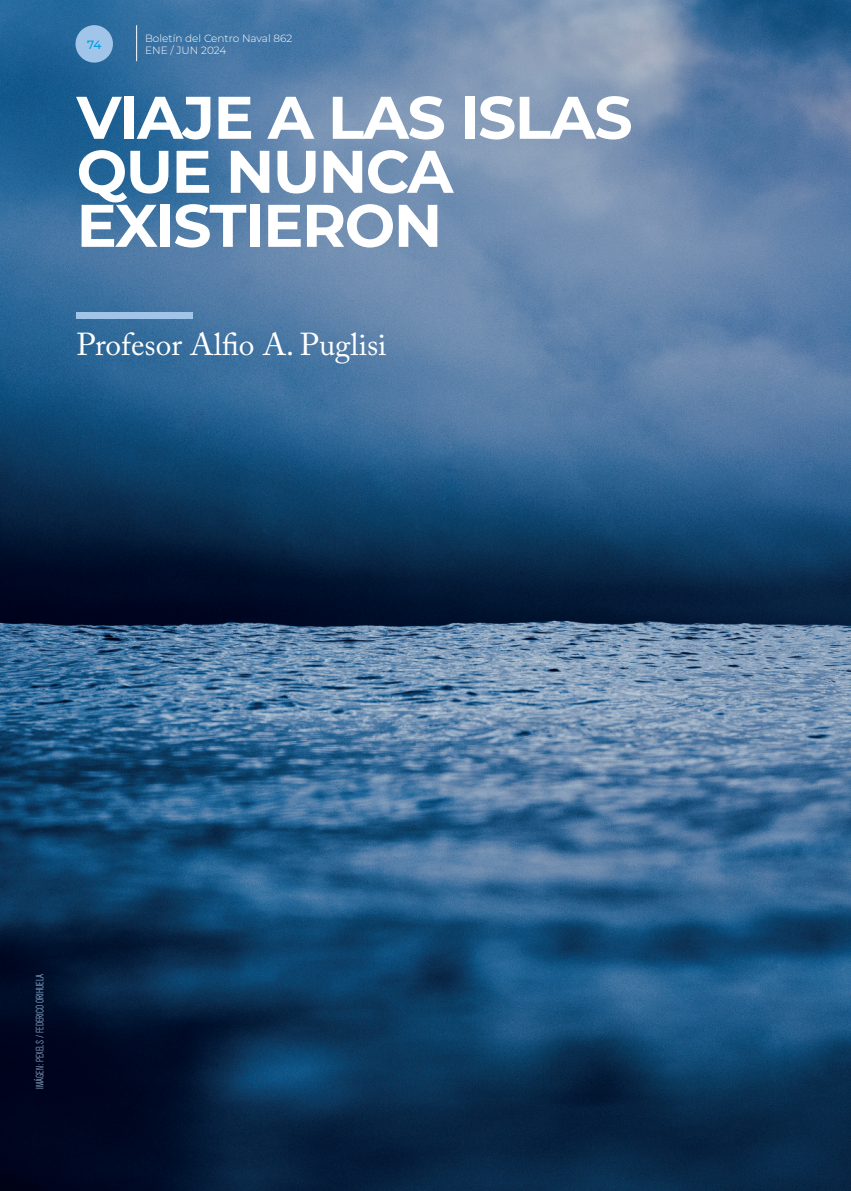
<style>
.page{position:relative;width:851px;height:1191px;background:#fff}
.page>*{position:absolute;margin:0;border:0;box-sizing:border-box;transform-origin:0 0}
.t1{font:700 60px/54px "Montserrat";letter-spacing:-.025em;color:#fff}
.t2{font:31.5px "Adobe Caslon Pro";color:#fff}
.t3{font:500 12px "Montserrat";color:#009bde}
.t4{font:300 10.5px/12px "Montserrat";color:#fff}
.t5{font:300 condensed 10.5px "Akzidenz Grotesk BQ";color:#a0c5e8}
</style>
<div class="page">
<img style="left:0;top:0;width:850px;height:1191px">
<div style="left:77px;top:312px;width:116px;height:7px;background:#a0c5e8"></div>
<div style="left:75px;top:25px;width:38px;height:38px;background:#a0c5e8;border-radius:50%"></div>
<hr style="left:136px;top:25px;width:1px;height:36px;background:#fff">
<p class="t3" style="left:87px;top:37px;width:16px">74</p>
<p class="t4" style="left:145px;top:32px;width:149px">Boletín del Centro Naval 862<br>ENE / JUN 2024</p>
<h1 class="t1" style="left:77px;top:87px;width:557px">VIAJE A LAS ISLAS<br>QUE NUNCA<br>EXISTIERON</h1>
<h2 class="t2" style="left:77px;top:325px;width:311px">Profesor Alfio A. Puglisi</h2>
<p class="t5" style="left:34px;top:1089px;width:116px;rotate:-90deg">IMÁGEN: PEXELS / FEDERICO ORIHUELA</p>
</div>
